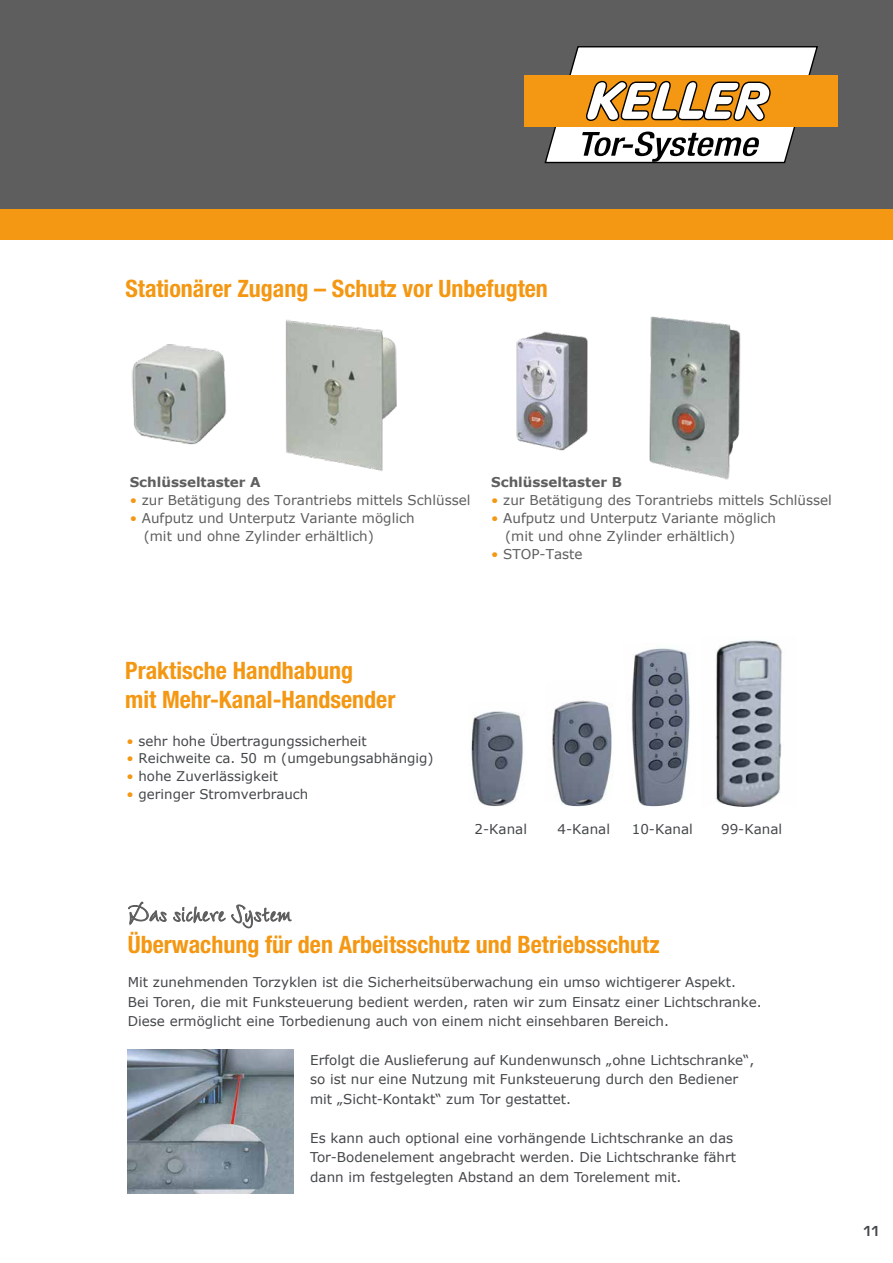
<style>
.page{position:relative;width:893px;height:1263px;background:#fff}
.page>*{position:absolute;margin:0;border:0;box-sizing:border-box;transform-origin:0 0}
.t1{font:700 condensed 24px/28.8px "Helvetica Neue";color:#f49712}
.t2{font:700 15px "Eurostile";color:#444749}
.t3{font:13.5px/19.5px "Verdana";color:#444749}
.t4{font:13.5px/18px "Verdana";color:#5f5e5e}
.t5{font:700 13.5px "Verdana";color:#5f5e5e}
.t6{font:13.35px "Verdana";color:#444749}
.s1{color:#f49712}
</style>
<div class="page">
<div style="left:0;top:0;width:893px;height:221px;background:#5f5e5e"></div>
<div style="left:0;top:209px;width:893px;height:30px;background:#f49712"></div>
<div style="left:524px;top:76px;width:314px;height:51px;background:#f49712"></div>
<svg style="left:543px;top:46px;width:276px;height:118px"></svg>
<img style="left:128px;top:1049px;width:165px;height:144px">
<svg style="left:128px;top:901px;width:39px;height:25px"></svg>
<svg style="left:173px;top:904px;width:119px;height:25px"></svg>
<img style="left:469px;top:711px;width:55px;height:95px">
<img style="left:552px;top:700px;width:60px;height:107px">
<img style="left:631px;top:648px;width:59px;height:159px">
<img style="left:716px;top:640px;width:66px;height:167px">
<img style="left:649px;top:316px;width:92px;height:164px">
<img style="left:285px;top:319px;width:112px;height:152px">
<img style="left:132px;top:344px;width:94px;height:101px">
<img style="left:516px;top:331px;width:72px;height:120px">
<h1 class="t1" style="left:125px;top:274px;width:424px">Stationärer Zugang – Schutz vor Unbefugten</h1>
<p class="t5" style="left:130px;top:472px;width:133px">Schlüsseltaster A</p>
<p class="t4" style="left:130px;top:491px;width:342px"><span class="s1">•</span> zur Betätigung des Torantriebs mittels Schlüssel</p>
<p class="t4" style="left:144px;top:509px;width:272px;text-indent:-14px"><span class="s1">•</span> Aufputz und Unterputz Variante möglich (mit und ohne Zylinder erhältlich)</p>
<p class="t5" style="left:491px;top:472px;width:132px">Schlüsseltaster B</p>
<p class="t4" style="left:491px;top:491px;width:342px"><span class="s1">•</span> zur Betätigung des Torantriebs mittels Schlüssel</p>
<p class="t4" style="left:505px;top:509px;width:272px;text-indent:-14px"><span class="s1">•</span> Aufputz und Unterputz Variante möglich (mit und ohne Zylinder erhältlich)</p>
<p class="t4" style="left:491px;top:545px;width:93px"><span class="s1">•</span> STOP-Taste</p>
<h1 class="t1" style="left:125px;top:656px;width:272px">Praktische Handhabung<br>mit Mehr-Kanal-Handsender</h1>
<p class="t6" style="left:126px;top:731px;width:242px"><span class="s1">•</span> sehr hohe Übertragungssicherheit</p>
<p class="t6" style="left:126px;top:749px;width:309px"><span class="s1">•</span> Reichweite ca. 50 m (umgebungsabhängig)</p>
<p class="t6" style="left:126px;top:767px;width:153px"><span class="s1">•</span> hohe Zuverlässigkeit</p>
<p class="t6" style="left:126px;top:785px;width:183px"><span class="s1">•</span> geringer Stromverbrauch</p>
<p class="t3" style="left:474px;top:819px;width:54px">2-Kanal</p>
<p class="t3" style="left:558px;top:819px;width:54px">4-Kanal</p>
<p class="t3" style="left:632px;top:819px;width:63px">10-Kanal</p>
<p class="t3" style="left:721px;top:819px;width:63px">99-Kanal</p>
<h1 class="t1" style="left:128px;top:929px;width:533px">Überwachung für den Arbeitsschutz und Betriebsschutz</h1>
<p class="t3" style="left:128px;top:972px;width:635px">Mit zunehmenden Torzyklen ist die Sicherheitsüberwachung ein umso wichtigerer Aspekt.<br>Bei Toren, die mit Funksteuerung bedient werden, raten wir zum Einsatz einer Lichtschranke.<br>Diese ermöglicht eine Torbedienung auch von einem nicht einsehbaren Bereich.</p>
<p class="t3" style="left:310px;top:1050px;width:446px">Erfolgt die Auslieferung auf Kundenwunsch „ohne Lichtschranke“, so ist nur eine Nutzung mit Funksteuerung durch den Bediener mit „Sicht-Kontakt“ zum Tor gestattet.</p>
<p class="t3" style="left:310px;top:1128px;width:428px">Es kann auch optional eine vorhängende Lichtschranke an das<br>Tor-Bodenelement angebracht werden. Die Lichtschranke fährt dann im festgelegten Abstand an dem Torelement mit.</p>
<p class="t2" style="left:863px;top:1223px;width:19px">11</p>
</div>
